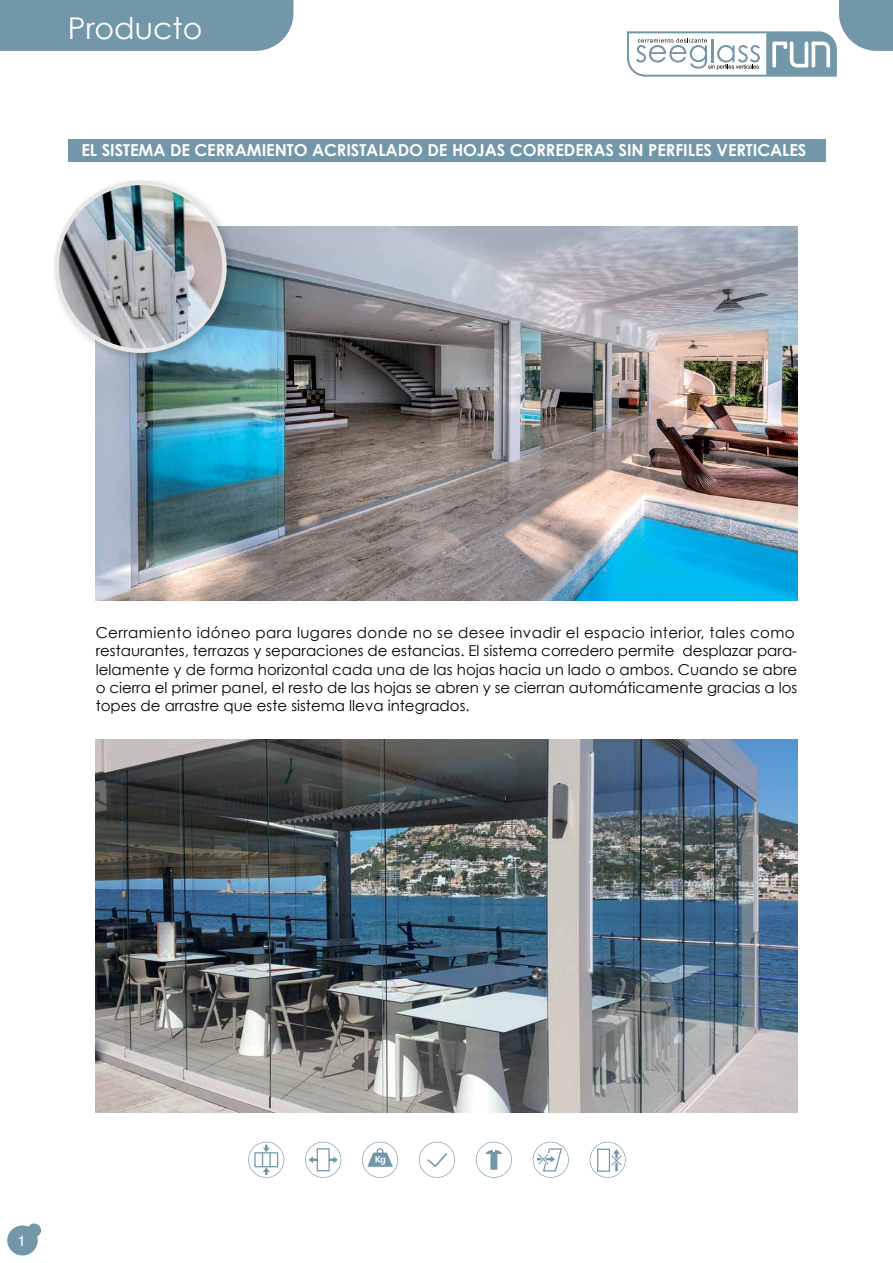
<style>
.page{position:relative;width:893px;height:1263px;background:#fff}
.page>*{position:absolute;margin:0;border:0;box-sizing:border-box;transform-origin:0 0}
.t1{font:30px "Century Gothic";color:#fff}
.t2{font:700 16.5px "Century Gothic";letter-spacing:-.005em;color:#fff}
.t3{font:15px/18px "Century Gothic";color:#000}
.t4{font:15px "Helvetica";color:#fff}
</style>
<div class="page">
<div style="left:0;top:0;width:293px;height:51px;background:#7297a9"></div>
<img style="left:96px;top:227px;width:701px;height:373px">
<img style="left:96px;top:739px;width:701px;height:374px">
<svg style="left:7px;top:1223px;width:34px;height:32px"></svg>
<svg style="left:627px;top:0;width:266px;height:77px"></svg>
<div style="left:50px;top:177px;width:189px;height:188px;background:#000;opacity:.2"></div>
<img style="left:57px;top:183px;width:167px;height:168px">
<div style="left:54px;top:181px;width:173px;height:172px;border:4px solid #e7e7e6;border-radius:50%"></div>
<div style="left:68px;top:139px;width:758px;height:23px;background:#7297a9"></div>
<svg style="left:248px;top:1142px;width:36px;height:36px"></svg>
<svg style="left:305px;top:1142px;width:36px;height:36px"></svg>
<svg style="left:362px;top:1142px;width:36px;height:36px"></svg>
<svg style="left:419px;top:1142px;width:36px;height:36px"></svg>
<svg style="left:476px;top:1142px;width:36px;height:36px"></svg>
<svg style="left:533px;top:1142px;width:36px;height:36px"></svg>
<svg style="left:590px;top:1142px;width:36px;height:36px"></svg>
<h1 class="t1" style="left:68px;top:10px;width:136px">Producto</h1>
<p class="t2" style="left:81px;top:140px;width:727px">EL SISTEMA DE CERRAMIENTO ACRISTALADO DE HOJAS CORREDERAS SIN PERFILES VERTICALES</p>
<p class="t3" style="left:96px;top:624px;width:703px">Cerramiento idóneo para lugares donde no se desee invadir el espacio interior, tales como restaurantes, terrazas y separaciones de estancias. El sistema corredero permite desplazar para&shy;lelamente y de forma horizontal cada una de las hojas hacia un lado o ambos. Cuando se abre o cierra el primer panel, el resto de las hojas se abren y se cierran automáticamente gracias a los topes de arrastre que este sistema lleva integrados.</p>
<p class="t4" style="left:18px;top:1229px;width:10px">1</p>
</div>
